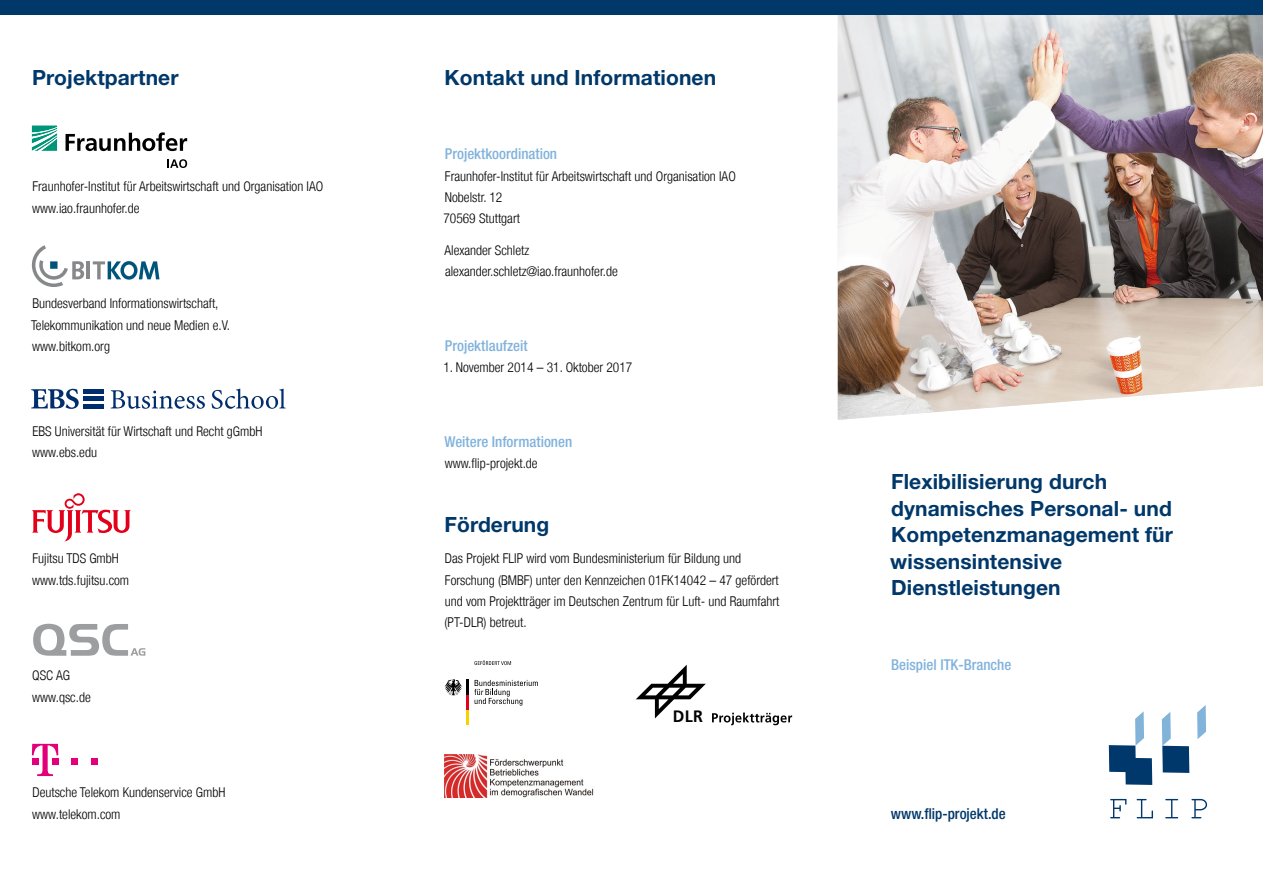
<style>
.page{position:relative;width:1263px;height:893px;background:#fff}
.page>*{position:absolute;margin:0;border:0;box-sizing:border-box;transform-origin:0 0}
.Überschrift_Cover{font:700 21px/26.5px "Helvetica Neue LT Std";letter-spacing:.005em;color:#00386a}
.t1{font:700 16.5px "Frutiger";color:#000}
.Unterzeile_Cover{font:500 condensed 15px "Helvetica Neue LT Std";color:#81b2dc}
.Unterzeile_Cover-2{font:500 condensed 15px "Helvetica Neue LT Std";color:#00386a}
.Fließtext{font:300 condensed 13.5px/21.3px "Helvetica Neue LT";color:#000}
</style>
<div class="page">
<img style="left:838px;top:15px;width:425px;height:405px">
<svg style="left:32px;top:245px;width:52px;height:42px"></svg>
<hr style="left:87px;top:261px;width:3px;height:18px;background:#87888a">
<div style="left:50px;top:261px;width:8px;height:8px;background:#00547a"></div>
<svg style="left:93px;top:261px;width:66px;height:19px"></svg>
<svg style="left:32px;top:126px;width:25px;height:25px"></svg>
<svg style="left:66px;top:132px;width:121px;height:19px"></svg>
<svg style="left:167px;top:159px;width:20px;height:9px"></svg>
<svg style="left:111px;top:390px;width:94px;height:19px"></svg>
<svg style="left:212px;top:389px;width:74px;height:20px"></svg>
<svg style="left:31px;top:389px;width:48px;height:20px"></svg>
<div style="left:83px;top:389px;width:21px;height:5px;background:#002e6d"></div>
<div style="left:83px;top:396px;width:21px;height:5px;background:#002e6d"></div>
<hr style="left:83px;top:404px;width:21px;height:4px;background:#002e6d">
<svg style="left:32px;top:493px;width:99px;height:48px"></svg>
<svg style="left:33px;top:624px;width:112px;height:32px"></svg>
<div style="left:71px;top:759px;width:7px;height:6px;background:#e2007a"></div>
<svg style="left:91px;top:759px;width:6px;height:6px"></svg>
<svg style="left:32px;top:744px;width:26px;height:32px"></svg>
<svg style="left:1197px;top:705px;width:9px;height:34px"></svg>
<svg style="left:1109px;top:711px;width:43px;height:74px"></svg>
<svg style="left:1162px;top:712px;width:27px;height:61px"></svg>
<svg style="left:1110px;top:799px;width:16px;height:19px"></svg>
<svg style="left:1137px;top:799px;width:16px;height:19px"></svg>
<svg style="left:1165px;top:799px;width:13px;height:19px"></svg>
<svg style="left:1191px;top:799px;width:16px;height:19px"></svg>
<img style="left:444px;top:755px;width:150px;height:42px">
<svg style="left:445px;top:679px;width:93px;height:46px"></svg>
<svg style="left:474px;top:660px;width:37px;height:5px"></svg>
<svg style="left:636px;top:665px;width:70px;height:53px"></svg>
<svg style="left:712px;top:712px;width:80px;height:13px"></svg>
<div style="left:0;top:0;width:1263px;height:15px;background:#00386a"></div>
<h1 class="Überschrift_Cover" style="left:32px;top:64px;width:148px">Projektpartner</h1>
<p class="Fließtext" style="left:32px;top:176px;width:293px">Fraunhofer-Institut für Arbeitswirtschaft und Organisation IAO www.iao.fraunhofer.de</p>
<p class="Fließtext" style="left:31px;top:293px;width:200px">Bundesverband Informationswirtschaft,<br>Telekommunikation und neue Medien e.V. www.bitkom.org</p>
<p class="Fließtext" style="left:32px;top:420px;width:232px">EBS Universität für Wirtschaft und Recht gGmbH www.ebs.edu</p>
<p class="Fließtext" style="left:32px;top:548px;width:98px">Fujitsu TDS GmbH www.tds.fujitsu.com</p>
<p class="Fließtext" style="left:32px;top:665px;width:60px">QSC AG www.qsc.de</p>
<p class="Fließtext" style="left:32px;top:782px;width:195px">Deutsche Telekom Kundenservice GmbH www.telekom.com</p>
<h1 class="Überschrift_Cover" style="left:445px;top:64px;width:273px">Kontakt und Informationen</h1>
<h2 class="Unterzeile_Cover" style="left:445px;top:145px;width:114px">Projektkoordination</h2>
<p class="Fließtext" style="left:443px;top:165px;width:294px">Fraunhofer-Institut für Arbeitswirtschaft und Organisation IAO<br>Nobelstr. 12<br>70569 Stuttgart</p>
<p class="Fließtext" style="left:444px;top:240px;width:175px">Alexander Schletz alexander.schletz@iao.fraunhofer.de</p>
<h2 class="Unterzeile_Cover" style="left:445px;top:337px;width:84px">Projektlaufzeit</h2>
<p class="Fließtext" style="left:443px;top:357px;width:190px">1. November 2014 – 31. Oktober 2017</p>
<h2 class="Unterzeile_Cover" style="left:444px;top:432px;width:129px">Weitere Informationen</h2>
<p class="Fließtext" style="left:445px;top:452px;width:94px">www.flip-projekt.de</p>
<h1 class="Überschrift_Cover" style="left:445px;top:510px;width:106px">Förderung</h1>
<p class="Fließtext" style="left:444px;top:548px;width:336px">Das Projekt FLIP wird vom Bundesministerium für Bildung und Forschung (BMBF) unter den Kennzeichen 01FK14042 – 47 gefördert und vom Projektträger im Deutschen Zentrum für Luft- und Raumfahrt (PT-DLR) betreut.</p>
<p class="t1" style="left:673px;top:707px;width:32px">DLR</p>
<h1 class="Überschrift_Cover" style="left:890px;top:468px;width:284px">Flexibilisierung durch dynamisches Personal- und<br>Kompetenzmanagement für wissensintensive<br>Dienstleistungen</h1>
<h2 class="Unterzeile_Cover" style="left:891px;top:655px;width:122px">Beispiel ITK-Branche</h2>
<h2 class="Unterzeile_Cover-2" style="left:891px;top:804px;width:116px">www.flip-projekt.de</h2>
</div>
